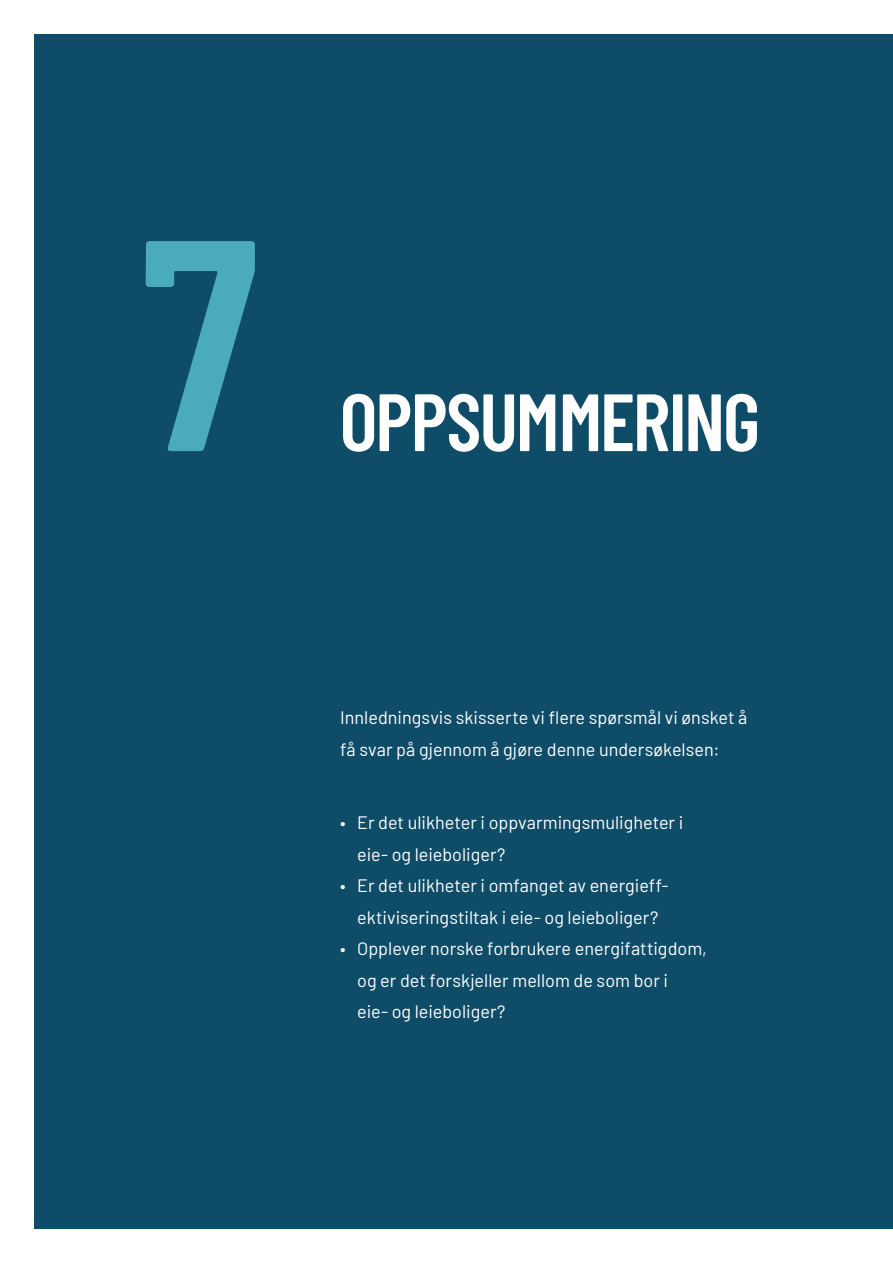
<style>
.page{position:relative;width:893px;height:1263px;background:#fff}
.page>*{position:absolute;margin:0;border:0;box-sizing:border-box;transform-origin:0 0}
.Tittel_1_36_42_Bold{font:600 300px "Barlow Condensed";color:#4aabbc}
.Tittel_0_54_56_Bold{font:600 81px "Barlow Condensed";letter-spacing:-.015em;color:#fff}
.ingress{font:18px/31.5px "Barlow";color:#fff}
</style>
<div class="page">
<div style="left:34px;top:34px;width:859px;height:1195px;background:#0f4c68"></div>
<p class="Tittel_1_36_42_Bold" style="left:143px;top:129px;width:118px">7</p>
<p class="Tittel_0_54_56_Bold" style="left:340px;top:364px;width:421px">OPP SUM MERING</p>
<p class="ingress" style="left:340px;top:700px;width:409px">Innledningsvis skisserte vi flere spørsmål vi ønsket å få svar på gjennom å gjøre denne undersøkelsen:</p>
<p class="ingress" style="left:357px;top:805px;width:328px;text-indent:-17px">• Er det ulikheter i oppvarmingsmuligheter i eie- og leieboliger?</p>
<p class="ingress" style="left:340px;top:868px;width:329px;text-align:center">• Er det ulikheter i omfanget av energieff&shy;ektiviseringstiltak i eie- og leieboliger?</p>
<p class="ingress" style="left:357px;top:931px;width:351px;text-indent:-17px">• Opplever norske forbrukere energifattigdom, og er det forskjeller mellom de som bor i<br>eie- og leieboliger?</p>
</div>
